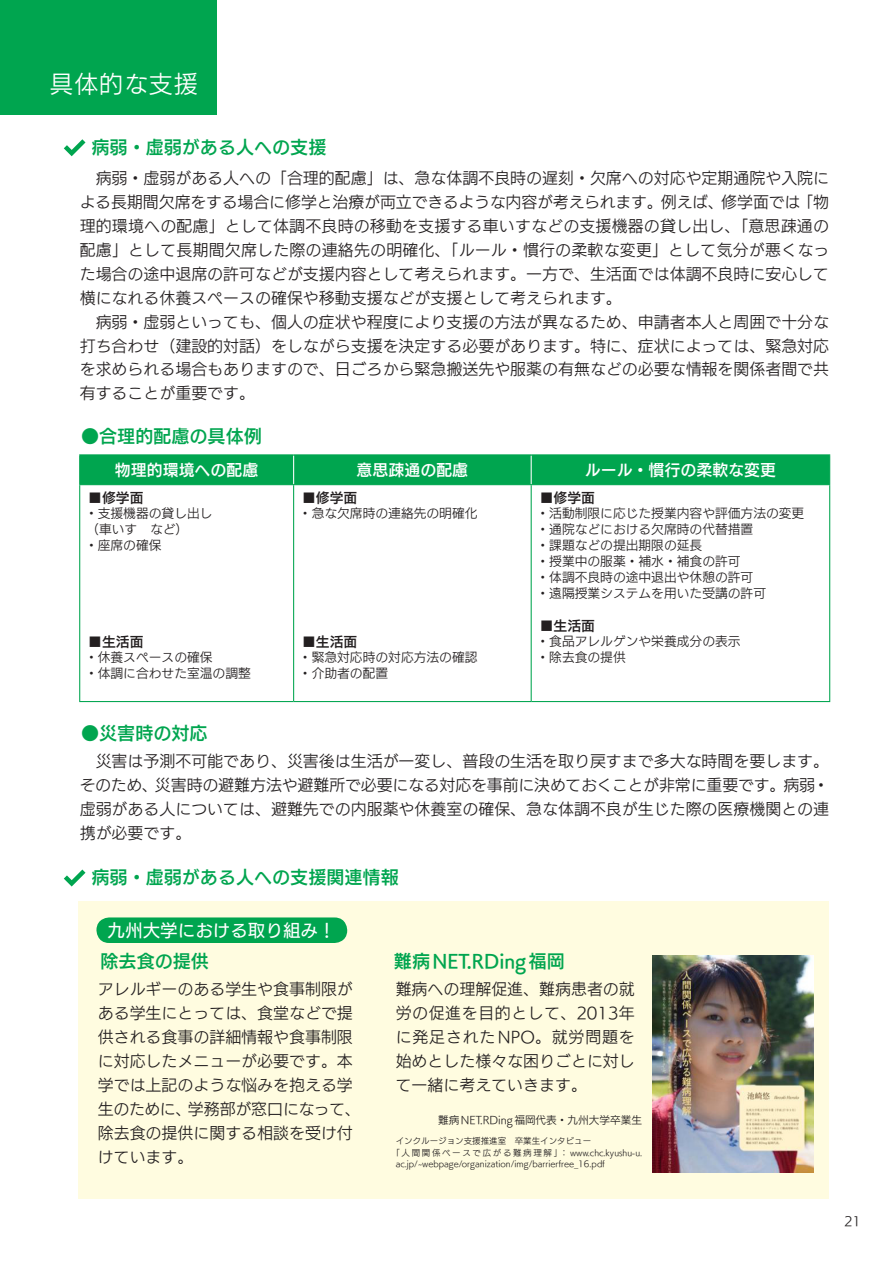
<style>
.page{position:relative;width:893px;height:1263px;background:#fff}
.page>*{position:absolute;margin:0;border:0;box-sizing:border-box;transform-origin:0 0}
.t1{font:24px "UD Kakugo Small Pr 6 R";letter-spacing:.04em;color:#fff}
.t2{font:18px "UD Kakugo Small Pr 6 DB";color:#00a54f}
.t3{font:17.55px "UD Kakugo Small Pr 6 M";color:#fff}
.t4{font:15.9px/23.9px "UD Kakugo Small Pr 6 R";color:#231f20}
.t5{font:15.9px "UD Kakugo Small Pr 6 DB";color:#fff}
.t6{font:13.8px "UD Kakugo Small Pr 6 DB";color:#231f20}
.t7{font:12.75px/15.9px "UD Kakugo Small Pr 6 R";color:#231f20}
.t8{font:10.65px "UD Kakugo Small Pr 6 R";color:#231f20}
.t9{font:8.55px "UD Kakugo Small Pr 6 R";color:#231f20}
.t10{font:8.55px "UD Kakugo Small Pr 6 R";letter-spacing:.195em;color:#231f20}
</style>
<div class="page">
<div style="left:0;top:0;width:216px;height:115px;background:#00a54f"></div>
<div style="left:79px;top:901px;width:750px;height:297px;background:#fffce0"></div>
<svg style="left:64px;top:139px;width:21px;height:17px"></svg>
<svg style="left:64px;top:869px;width:21px;height:17px"></svg>
<img style="left:652px;top:955px;width:161px;height:217px">
<hr style="left:79px;top:485px;width:1px;height:216px;background:#00a54f">
<hr style="left:293px;top:485px;width:1px;height:216px;background:#00a54f">
<hr style="left:531px;top:485px;width:1px;height:216px;background:#00a54f">
<hr style="left:79px;top:701px;width:215px;height:1px;background:#00a54f">
<hr style="left:294px;top:701px;width:237px;height:1px;background:#00a54f">
<hr style="left:531px;top:701px;width:299px;height:1px;background:#00a54f">
<hr style="left:829px;top:485px;width:1px;height:216px;background:#00a54f">
<hr style="left:79px;top:454px;width:215px;height:1px;background:#00a54f">
<hr style="left:294px;top:454px;width:237px;height:1px;background:#00a54f">
<hr style="left:531px;top:454px;width:299px;height:1px;background:#00a54f">
<div style="left:79px;top:455px;width:751px;height:29px;background:#00a54f"></div>
<hr style="left:79px;top:484px;width:215px;height:1px;background:#00a54f">
<hr style="left:294px;top:484px;width:237px;height:1px;background:#00a54f">
<hr style="left:531px;top:484px;width:299px;height:1px;background:#00a54f">
<div style="left:96px;top:917px;width:251px;height:26px;background:#00a54f;border-radius:13px"></div>
<h1 class="t1" style="left:49px;top:70px;width:150px">具体的な支援</h1>
<p class="t2" style="left:92px;top:137px;width:236px">病弱・虚弱がある人への支援</p>
<p class="t4" style="left:80px;top:167px;width:751px">　病弱・虚弱がある人への「合理的配慮」は、急な体調不良時の遅刻・欠席への対応や定期通院や入院による長期間欠席をする場合に修学と治療が両立できるような内容が考えられます。例えば、修学面では「物理的環境への配慮」として体調不良時の移動を支援する車いすなどの支援機器の貸し出し、「意思疎通の配慮」として長期間欠席した際の連絡先の明確化、「ルール・慣行の柔軟な変更」として気分が悪くなった場合の途中退席の許可などが支援内容として考えられます。一方で、生活面では体調不良時に安心して横になれる休養スペースの確保や移動支援などが支援として考えられます。<br>　病弱・虚弱といっても、個人の症状や程度により支援の方法が異なるため、申請者本人と周囲で十分な打ち合わせ（建設的対話）をしながら支援を決定する必要があります。特に、症状によっては、緊急対応を求められる場合もありますので、日ごろから緊急搬送先や服薬の有無などの必要な情報を関係者間で共有することが重要です。</p>
<p class="t2" style="left:81px;top:426px;width:182px">●合理的配慮の具体例</p>
<p class="t5" style="left:115px;top:461px;width:145px">物理的環境への配慮</p>
<p class="t5" style="left:357px;top:461px;width:113px">意思疎通の配慮</p>
<p class="t5" style="left:585px;top:461px;width:193px">ルール・慣行の柔軟な変更</p>
<p class="t6" style="left:88px;top:490px;width:57px">■修学面</p>
<p class="t7" style="left:85px;top:506px;width:129px">・支援機器の貸し出し（車いす　など）<br>・座席の確保</p>
<p class="t6" style="left:302px;top:490px;width:57px">■修学面</p>
<p class="t7" style="left:299px;top:506px;width:180px">・急な欠席時の連絡先の明確化</p>
<p class="t6" style="left:540px;top:490px;width:57px">■修学面</p>
<p class="t7" style="left:536px;top:506px;width:269px">・活動制限に応じた授業内容や評価方法の変更・通院などにおける欠席時の代替措置<br>・課題などの提出期限の延長<br>・授業中の服薬・補水・補食の許可<br>・体調不良時の途中退出や休憩の許可<br>・遠隔授業システムを用いた受講の許可</p>
<p class="t6" style="left:540px;top:618px;width:57px">■生活面</p>
<p class="t7" style="left:536px;top:633px;width:206px">・食品アレルゲンや栄養成分の表示・除去食の提供</p>
<p class="t6" style="left:88px;top:634px;width:57px">■生活面</p>
<p class="t7" style="left:85px;top:649px;width:167px">・休養スペースの確保<br>・体調に合わせた室温の調整</p>
<p class="t6" style="left:302px;top:634px;width:57px">■生活面</p>
<p class="t7" style="left:299px;top:649px;width:180px">・緊急対応時の対応方法の確認・介助者の配置</p>
<p class="t2" style="left:81px;top:723px;width:128px">●災害時の対応</p>
<p class="t4" style="left:80px;top:750px;width:751px;text-align:justify">　災害は予測不可能であり、災害後は生活が一変し、普段の生活を取り戻すまで多大な時間を要します。そのため、災害時の避難方法や避難所で必要になる対応を事前に決めておくことが非常に重要です。病弱・虚弱がある人については、避難先での内服薬や休養室の確保、急な体調不良が生じた際の医療機関との連携が必要です。</p>
<p class="t2" style="left:92px;top:868px;width:309px">病弱・虚弱がある人への支援関連情報</p>
<p class="t3" style="left:108px;top:921px;width:230px">九州大学における取り組み！</p>
<p class="t2" style="left:101px;top:952px;width:110px">除去食の提供</p>
<p class="t2" style="left:394px;top:952px;width:172px">難病NET.RDing福岡</p>
<p class="t4" style="left:98px;top:978px;width:265px">アレルギーのある学生や食事制限がある学生にとっては、食堂などで提供される食事の詳細情報や食事制限に対応したメニューが必要です。本学では上記のような悩みを抱える学生のために、学務部が窓口になって、除去食の提供に関する相談を受け付けています。</p>
<p class="t4" style="left:396px;top:978px;width:241px;text-align:justify">難病への理解促進、難病患者の就労の促進を目的として、2013年に発足されたNPO。就労問題を始めとした様々な困りごとに対して一緒に考えていきます。</p>
<p class="t8" style="left:438px;top:1113px;width:205px">難病NET.RDing福岡代表・九州大学卒業生</p>
<p class="t9" style="left:396px;top:1136px;width:197px">インクルージョン支援推進室　卒業生インタビュー</p>
<p class="t10" style="left:391px;top:1148px;width:252px">「人間関係ベースで広がる難病理解」： www.chc.kyushu-u.</p>
<p class="t9" style="left:396px;top:1159px;width:211px">ac.jp/~webpage/organization/img/barrierfree_16.pdf</p>
<p class="t7" style="left:844px;top:1214px;width:18px">21</p>
</div>
